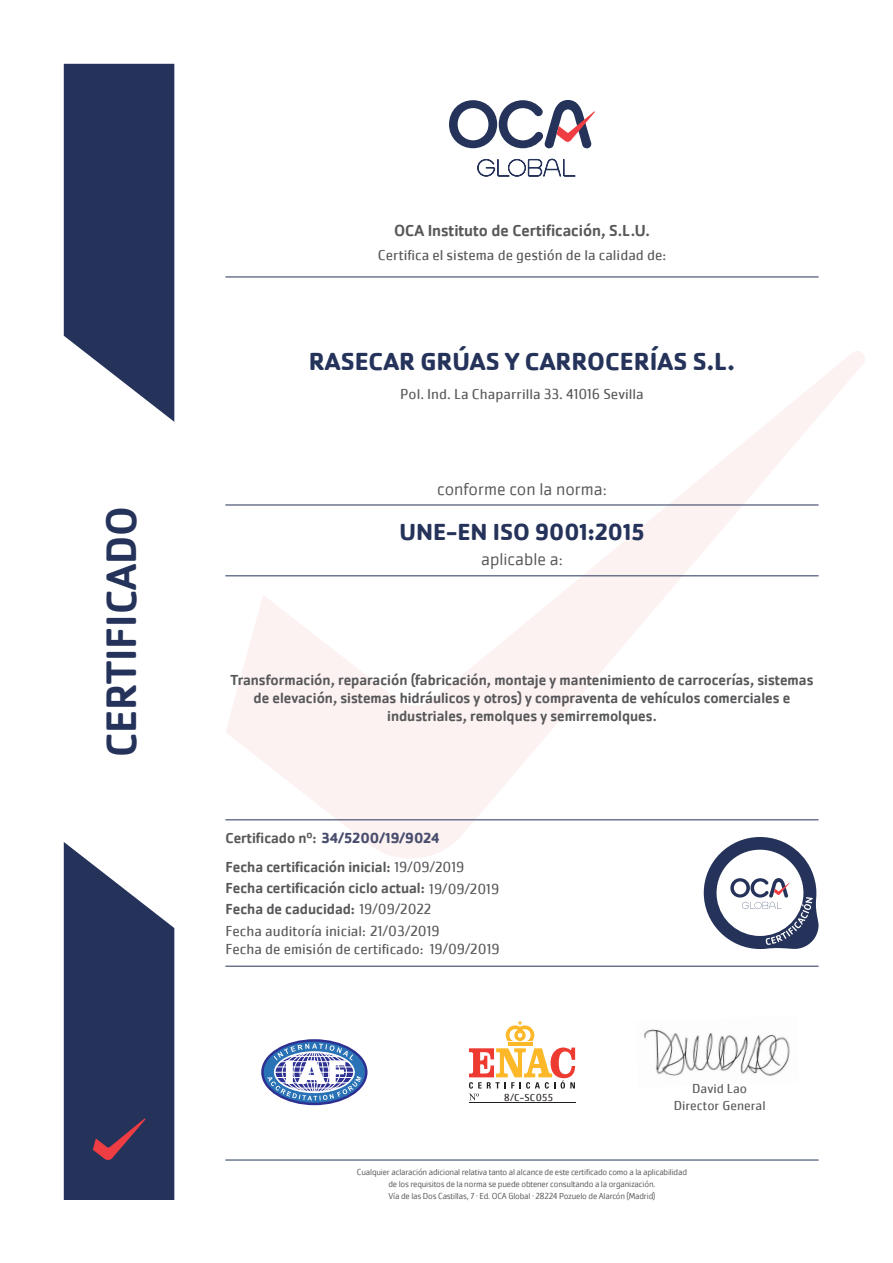
<style>
.page{position:relative;width:893px;height:1263px;background:#fff}
.page>*{position:absolute;margin:0;border:0;box-sizing:border-box;transform-origin:0 0}
.t1{font:500 43.95px "Cachet Pro";color:#25335a}
.t2{font:700 25.5px "Cachet Pro";color:#25335a}
.t3{font:700 24px "Cachet Pro";color:#25335a}
.t4{font:300 18px "Cachet Pro";color:#57585a}
.t5{font:500 16.5px "Cachet Pro";color:#57585a}
.t6{font:500 15px/18px "Cachet Pro";color:#57585a;text-align:center}
.t7{font:15px "Cachet Pro";color:#57585a}
.t8{font:700 15px "Cachet Pro";color:#494e6e}
.t9{font:13.5px "Cachet Pro";color:#57585a}
.t10{font:10.5px "Cachet Pro";letter-spacing:.025em;color:#231f20}
.t11{font:300 9px "Cachet Pro";letter-spacing:-.02em;color:#57585a}
.s1{font-weight:500;color:#57585a}
.s2{font-weight:400}
</style>
<div class="page">
<svg style="left:225px;top:351px;width:640px;height:507px"></svg>
<svg style="left:64px;top:64px;width:110px;height:358px;background:#3f4b6d"></svg>
<svg style="left:449px;top:100px;width:146px;height:48px"></svg>
<svg style="left:477px;top:159px;width:99px;height:18px"></svg>
<svg style="left:64px;top:842px;width:110px;height:358px;background:#414b6d"></svg>
<hr style="left:225px;top:277px;width:594px;height:1px;background:#25335a">
<hr style="left:508px;top:1042px;width:24px;height:4px;background:#fcb828">
<svg style="left:506px;top:1021px;width:28px;height:20px"></svg>
<hr style="left:469px;top:1102px;width:106px;height:1px;background:#231f20">
<svg style="left:469px;top:1047px;width:106px;height:53px"></svg>
<svg style="left:262px;top:1040px;width:104px;height:64px"></svg>
<div style="left:261px;top:1039px;width:106px;height:66px;border:2px solid #2e3092;border-radius:50%"></div>
<svg style="left:267px;top:1043px;width:94px;height:57px"></svg>
<hr style="left:225px;top:575px;width:594px;height:1px;background:#25335a">
<hr style="left:225px;top:505px;width:594px;height:1px;background:#25335a">
<hr style="left:225px;top:819px;width:594px;height:1px;background:#25335a">
<hr style="left:225px;top:966px;width:594px;height:1px;background:#25335a">
<svg style="left:704px;top:837px;width:115px;height:112px"></svg>
<hr style="left:225px;top:1160px;width:594px;height:1px;background:#25335a">
<img style="left:644px;top:1029px;width:146px;height:47px">
<p class="t1" style="left:96px;top:757px;width:253px;rotate:-90deg">CERTIFICADO</p>
<p class="t5" style="left:394px;top:221px;width:257px">OCA Instituto de Certificación, S.L.U.</p>
<p class="t7" style="left:378px;top:246px;width:290px">Certifica el sistema de gestión de la calidad de:</p>
<p class="t2" style="left:309px;top:345px;width:428px">RASECAR GRÚAS Y CARROCERÍAS S.L.</p>
<p class="t7" style="left:400px;top:385px;width:245px">Pol. Ind. La Chaparrilla 33. 41016 Sevilla</p>
<p class="t4" style="left:437px;top:479px;width:171px">conforme con la norma:</p>
<p class="t3" style="left:399px;top:517px;width:246px">UNE-EN ISO 9001:2015</p>
<p class="t4" style="left:481px;top:549px;width:83px">aplicable a:</p>
<p class="t6" style="left:230px;top:671px;width:584px">Transformación, reparación (fabricación, montaje y mantenimiento de carrocerías, sistemas de elevación, sistemas hidráulicos y otros) y compraventa de vehículos comerciales e industriales, remolques y semirremolques.</p>
<p class="t8" style="left:225px;top:828px;width:216px"><span class="s1">Certificado nº:</span> 34/5200/19/9024</p>
<p class="t6" style="left:225px;top:858px;width:241px">Fecha certificación inicial: <span class="s2">19/09/2019</span></p>
<p class="t6" style="left:225px;top:879px;width:275px">Fecha certificación ciclo actual: <span class="s2">19/09/2019</span></p>
<p class="t6" style="left:225px;top:900px;width:208px">Fecha de caducidad: <span class="s2">19/09/2022</span></p>
<p class="t7" style="left:225px;top:922px;width:216px">Fecha auditoría inicial: 21/03/2019</p>
<p class="t7" style="left:225px;top:940px;width:276px">Fecha de emisión de certificado: 19/09/2019</p>
<p class="t10" style="left:504px;top:1091px;width:50px">8/C-SC055</p>
<p class="t9" style="left:692px;top:1080px;width:56px">David Lao</p>
<p class="t9" style="left:674px;top:1097px;width:93px">Director General</p>
<p class="t11" style="left:357px;top:1166px;width:332px">Cualquier aclaración adicional relativa tanto al alcance de este certificado como a la aplicabilidad</p>
<p class="t11" style="left:388px;top:1178px;width:269px">de los requisitos de la norma se puede obtener consultando a la organización.</p>
<p class="t11" style="left:388px;top:1190px;width:268px">Vía de las Dos Castillas, 7 · Ed. OCA Global · 28224 Pozuelo de Alarcón (Madrid)</p>
</div>
